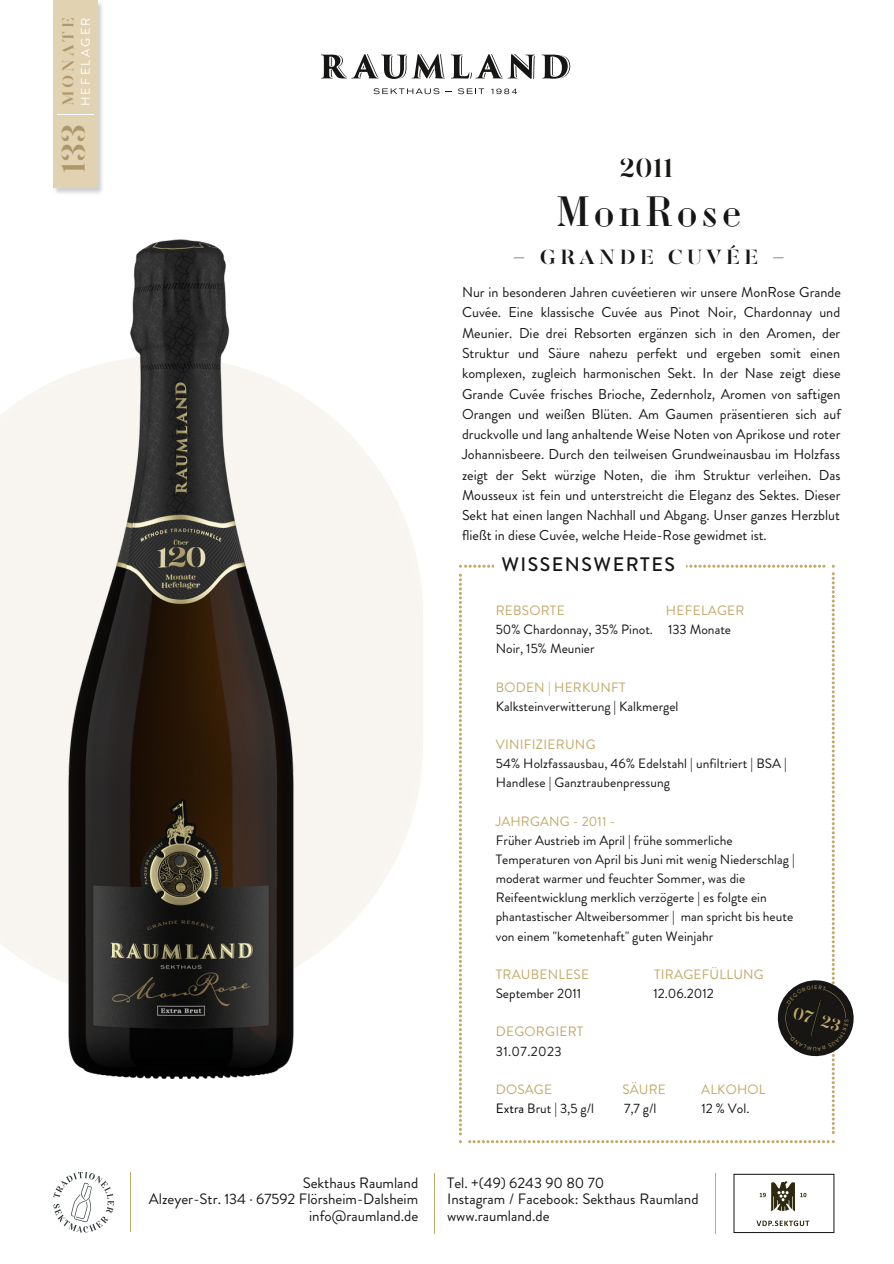
<style>
.page{position:relative;width:894px;height:1264px;background:#fff}
.page>*{position:absolute;margin:0;border:0;box-sizing:border-box;transform-origin:0 0}
.t1{font:43.5px "Louvette Display";letter-spacing:.095em;color:#171615}
.t2{font:700 33.75px "Gabriela Stencil";color:#ae976c}
.t3{font:700 27px "Gabriela Stencil";color:#171615}
.t4{font:700 21px "Gabriela Stencil";letter-spacing:.195em;color:#171615}
.t5{font:500 19.5px "Brandon Grotesque";letter-spacing:.08em;color:#171615}
.t6{font:700 17.1px "Gabriela Stencil";color:#c3a866}
.t7{font:700 16.05px "Gabriela Stencil";letter-spacing:.185em;color:#ae976c}
.t8{font:15px/17px "Brandon Grotesque";color:#171615}
.t9{font:14.25px/20.2px "Brandon Grotesque";color:#171615;text-align:justify}
.t10{font:13.5px/19.2px "Brandon Grotesque";color:#171615}
.t11{font:13.5px "Brandon Grotesque";letter-spacing:.02em;color:#c3a866}
.t12{font:12.45px "Brandon Grotesque";letter-spacing:.185em;color:#fff}
.s1{color:#000}
</style>
<div class="page">
<svg style="left:53px;top:1172px;width:61px;height:60px"></svg>
<hr style="left:130px;top:1171px;width:1px;height:60px;background:#c3a866">
<hr style="left:434px;top:1172px;width:1px;height:61px;background:#c3a866">
<svg style="left:373px;top:88px;width:66px;height:6px"></svg>
<svg style="left:458px;top:88px;width:26px;height:6px"></svg>
<svg style="left:491px;top:89px;width:26px;height:5px"></svg>
<svg style="left:542px;top:55px;width:28px;height:24px"></svg>
<svg style="left:321px;top:54px;width:124px;height:25px"></svg>
<svg style="left:451px;top:54px;width:84px;height:25px"></svg>
<hr style="left:733px;top:1232px;width:100px;height:1px;background:#2d280e">
<svg style="left:759px;top:1192px;width:6px;height:5px"></svg>
<svg style="left:771px;top:1181px;width:23px;height:30px"></svg>
<svg style="left:800px;top:1192px;width:6px;height:5px"></svg>
<svg style="left:756px;top:1220px;width:53px;height:5px"></svg>
<div style="left:733px;top:1173px;width:101px;height:59px;border:1px solid #171615"></div>
<svg style="left:459px;top:564px;width:375px;height:579px"></svg>
<div style="left:494px;top:550px;width:191px;height:33px;background:#fff"></div>
<hr style="left:714px;top:1172px;width:1px;height:61px;background:#c3a866">
<img style="left:53px;top:0;width:49px;height:194px">
<div style="left:53px;top:0;width:44px;height:187px;background:#e1d2b1"></div>
<hr style="left:58px;top:114px;width:36px;height:1px;background:#fff">
<img style="left:65px;top:239px;width:231px;height:840px">
<svg style="left:773px;top:976px;width:81px;height:153px"></svg>
<p class="t7" style="left:58px;top:106px;width:91px;rotate:-90deg">MONATE</p>
<p class="t2" style="left:52px;top:174px;width:52px;rotate:-90deg">133</p>
<p class="t12" style="left:77px;top:106px;width:91px;rotate:-90deg">HEFELAGER</p>
<p class="t8" style="left:302px;top:1173px;width:117px">Sekthaus Raumland</p>
<p class="t8" style="left:149px;top:1190px;width:271px">Alzeyer-Str. 134 · 67592 Flörsheim-Dalsheim</p>
<p class="t8" style="left:309px;top:1207px;width:111px">info@raumland.de</p>
<p class="t3" style="left:619px;top:151px;width:55px">2011</p>
<p class="t1" style="left:556px;top:189px;width:187px">MonRose</p>
<p class="t4" style="left:512px;top:243px;width:274px">- GRANDE CUVÉE -</p>
<p class="t9" style="left:462px;top:282px;width:380px">Nur in besonderen Jahren cuvéetieren wir unsere MonRose Grande Cuvée. Eine klassische Cuvée aus Pinot Noir, Chardonnay und Meunier. Die drei Rebsorten ergänzen sich in den Aromen, der Struktur und Säure nahezu perfekt und ergeben somit einen komplexen, zugleich harmonischen Sekt. In der Nase zeigt diese Grande Cuvée frisches Brioche, Zedernholz, Aromen von saftigen Orangen und weißen Blüten. Am Gaumen präsentieren sich auf druckvolle und lang anhaltende Weise Noten von Aprikose und roter Johannisbeere. Durch den teilweisen Grundweinausbau im Holzfass zeigt der Sekt wü rzige Noten, die ihm Struktur verleihen. Das Mousseux ist fein und unterstreicht die Eleganz des Sektes. Dieser Sekt hat einen langen Nachhall und Abgang. Unser ganzes Herzblut fließt in diese Cuvée, welche Heide-Rose gewidmet ist.</p>
<p class="t5" style="left:501px;top:550px;width:175px">WISSENSWERTES</p>
<p class="t11" style="left:495px;top:601px;width:70px">REBSORTE</p>
<p class="t11" style="left:665px;top:601px;width:80px">HEFELAGER</p>
<p class="t10" style="left:495px;top:620px;width:237px">50% Chardonnay, 35% Pinot. 133 Monate</p>
<p class="t10" style="left:495px;top:639px;width:100px">Noir, 15% Meunier</p>
<p class="t11" style="left:495px;top:677px;width:131px">BODEN | HERKUNFT</p>
<p class="t10" style="left:495px;top:696px;width:184px">Kalksteinverwitterung | Kalkmergel</p>
<p class="t11" style="left:495px;top:735px;width:101px">VINIFIZIERUNG</p>
<p class="t10" style="left:495px;top:754px;width:292px">54% Holzfassausbau, 46% Edelstahl | unfiltriert | BSA |<br>Handlese | Ganztraubenpressung</p>
<p class="t11" style="left:495px;top:811px;width:121px">JAHRGANG - 2011 -</p>
<p class="t10" style="left:495px;top:830px;width:300px">Früher Austrieb im April | frühe sommerliche Temperaturen von April bis Juni mit wenig Niederschlag | moderat warmer und feuchter Sommer, was die Reifeentwicklung merklich verzögerte | es folgte ein phantastischer Altweibersommer | man spricht bis heute von einem "kometenhaft" guten Weinjahr</p>
<p class="t11" style="left:495px;top:964px;width:95px">TRAUBENLESE</p>
<p class="t11" style="left:654px;top:964px;width:111px">TIRAGEFÜLLUNG</p>
<p class="t10" style="left:495px;top:983px;width:87px">September 2011</p>
<p class="t10" style="left:653px;top:983px;width:62px">12.06.2012</p>
<p class="t11" style="left:495px;top:1022px;width:89px">DEGORGIERT</p>
<p class="t10" style="left:495px;top:1041px;width:67px">31.07.2023</p>
<p class="t11" style="left:495px;top:1079px;width:58px">DOSAGE</p>
<p class="t11" style="left:622px;top:1079px;width:45px">SÄURE</p>
<p class="t11" style="left:701px;top:1079px;width:66px">ALKOHOL</p>
<p class="t10" style="left:495px;top:1098px;width:100px"><span class="s1">Extra</span> Brut | 3,5 g/l</p>
<p class="t10" style="left:623px;top:1098px;width:34px">7,7 g/l</p>
<p class="t10" style="left:701px;top:1098px;width:49px">12 % Vol.</p>
<p class="t6" style="left:795px;top:1002px;width:50px;rotate:15deg">07 23</p>
<p class="t8" style="left:447px;top:1173px;width:159px">Tel. +(49) 6243 90 80 70</p>
<p class="t8" style="left:447px;top:1190px;width:253px">Instagram / Facebook: Sekthaus Raumland www.raumland.de</p>
</div>
